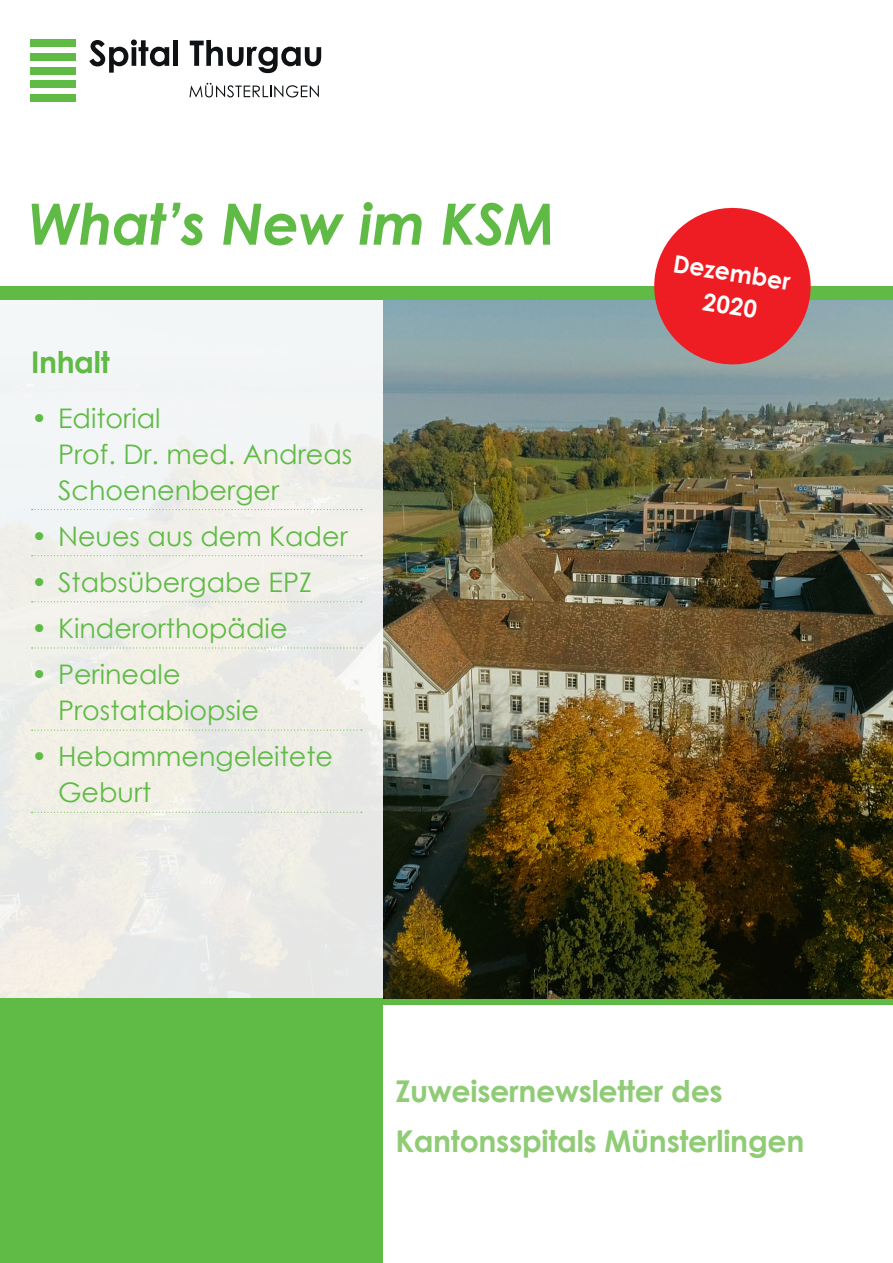
<style>
.page{position:relative;width:893px;height:1263px;background:#fff}
.page>*{position:absolute;margin:0;border:0;box-sizing:border-box;transform-origin:0 0}
.Titel_Regular{font:italic 700 57px "Century Gothic";letter-spacing:-.01em;color:#60bb46}
.Titel_Regular-2{font:700 30px "Century Gothic";letter-spacing:-.01em;color:#90cb76}
.Lauftext{font:700 30px "Century Gothic";letter-spacing:-.01em;color:#60bb46}
.t1{font:27px/36px "Century Gothic";color:#60bb46}
.t2{font:700 24.15px "Century Gothic";color:#fff}
</style>
<div class="page">
<div style="left:0;top:286px;width:893px;height:15px;background:#60bb46"></div>
<div style="left:0;top:998px;width:893px;height:7px;background:#60bb46"></div>
<img style="left:383px;top:301px;width:510px;height:697px">
<div style="left:0;top:300px;width:383px;height:699px;background:linear-gradient(to right,#f1f1ec,#ededea)"></div>
<svg style="left:648px;top:207px;width:168px;height:163px;background:#e05256"></svg>
<div style="left:0;top:998px;width:383px;height:265px;background:#60bb46"></div>
<svg style="left:32px;top:509px;width:330px;height:1px"></svg>
<svg style="left:32px;top:555px;width:330px;height:1px"></svg>
<svg style="left:32px;top:601px;width:330px;height:1px"></svg>
<svg style="left:32px;top:647px;width:330px;height:1px"></svg>
<svg style="left:32px;top:729px;width:330px;height:2px"></svg>
<svg style="left:32px;top:812px;width:330px;height:1px"></svg>
<div style="left:31px;top:40px;width:45px;height:7px;background:#60bb46"></div>
<div style="left:31px;top:94px;width:45px;height:8px;background:#60bb46"></div>
<div style="left:31px;top:53px;width:45px;height:8px;background:#60bb46"></div>
<div style="left:31px;top:67px;width:45px;height:8px;background:#60bb46"></div>
<div style="left:31px;top:81px;width:45px;height:7px;background:#60bb46"></div>
<svg style="left:89px;top:39px;width:80px;height:34px"></svg>
<div style="left:173px;top:40px;width:5px;height:26px;background:#0e1214"></div>
<svg style="left:190px;top:40px;width:131px;height:33px"></svg>
<svg style="left:189px;top:83px;width:130px;height:14px"></svg>
<p class="Titel_Regular" style="left:28px;top:181px;width:529px">What’s New im KSM</p>
<p class="Lauftext" style="left:31px;top:340px;width:80px">Inhalt</p>
<p class="t1" style="left:58px;top:399px;width:296px;text-indent:-27px">• Editorial<br>Prof. Dr. med. Andreas<br>Schoenenberger</p>
<p class="t1" style="left:31px;top:518px;width:318px">• Neues aus dem Kader</p>
<p class="t1" style="left:31px;top:564px;width:282px">• Stabsübergabe EPZ</p>
<p class="t1" style="left:31px;top:610px;width:258px">• Kinderorthopädie</p>
<p class="t1" style="left:58px;top:656px;width:202px;text-indent:-27px">• Perineale<br>Prostatabiopsie</p>
<p class="t1" style="left:58px;top:738px;width:276px;text-indent:-27px">• Hebammengeleitete<br>Geburt</p>
<p class="t2" style="left:676px;top:245px;width:120px;rotate:9deg">Dezember</p>
<p class="t2" style="left:706px;top:283px;width:56px;rotate:9deg">2020</p>
<p class="Titel_Regular-2" style="left:395px;top:1068px;width:329px">Zuweisernewsletter des</p>
<p class="Titel_Regular-2" style="left:395px;top:1118px;width:410px">Kantonsspitals Münsterlingen</p>
</div>
